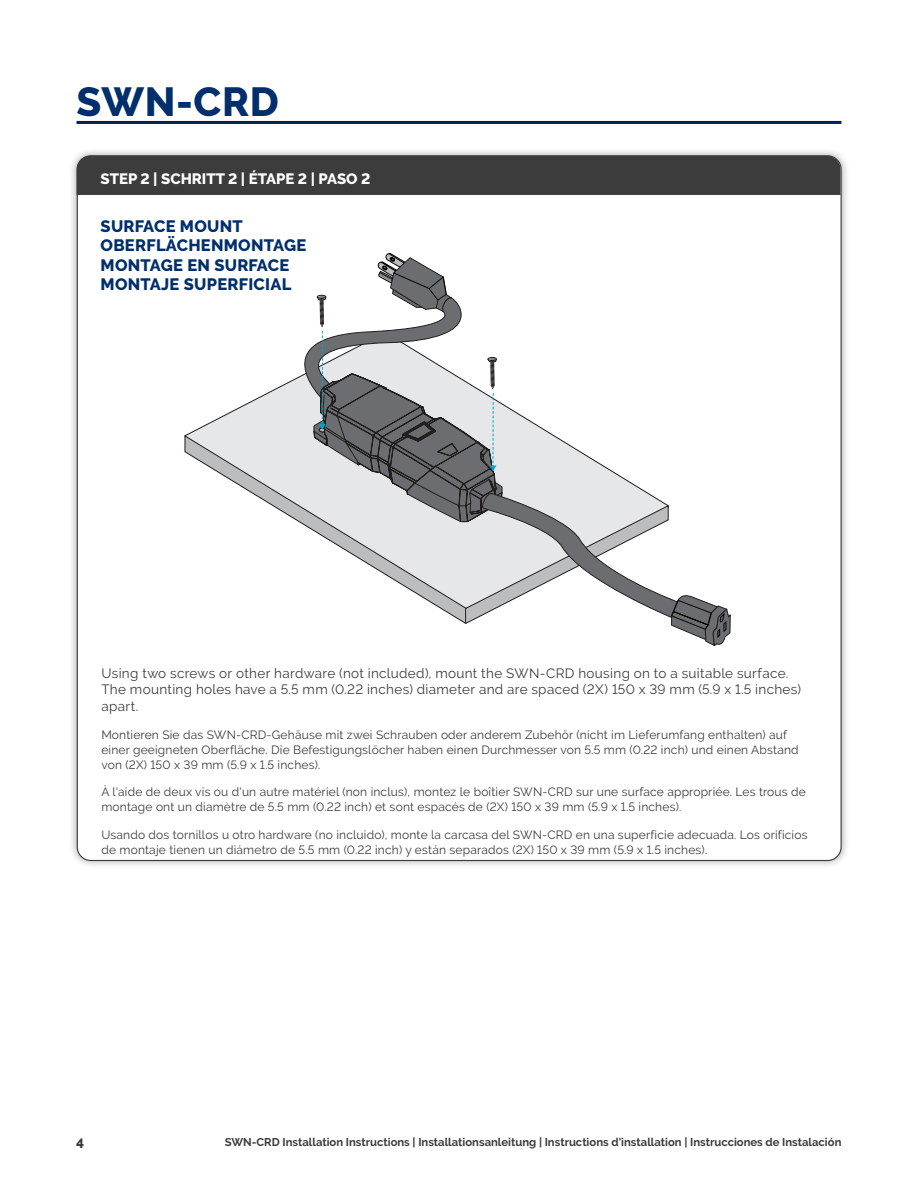
<style>
.page{position:relative;width:918px;height:1188px;background:#fff}
.page>*{position:absolute;margin:0;border:0;box-sizing:border-box;transform-origin:0 0}
.t1{font:800 40.5px "Raleway";letter-spacing:.015em;color:#002f6b}
.t2{font:800 16.5px/19.5px "Raleway";letter-spacing:.015em;color:#002f6b}
.t3{font:800 15px "Raleway";color:#fff}
.Installation_Copy_Spacing{font:13.5px/16.5px "Raleway";letter-spacing:.025em;color:#3c3c3c}
.t4{font:800 13.5px "Raleway";color:#3c3c3c}
.t5{font:12px/15px "Raleway";letter-spacing:.015em;color:#3c3c3c}
.t6{font:700 11.25px "Raleway";color:#3c3c3c}
</style>
<div class="page">
<hr style="left:77px;top:121px;width:764px;height:3px;background:#002252">
<div style="left:68px;top:147px;width:782px;height:722px;background:#231f20;opacity:.4"></div>
<div style="left:77px;top:156px;width:764px;height:704px;background:#fff;border-radius:14px"></div>
<svg style="left:185px;top:395px;width:77px;height:40px"></svg>
<svg style="left:185px;top:435px;width:77px;height:65px"></svg>
<svg style="left:262px;top:253px;width:469px;height:393px"></svg>
<div style="left:77px;top:156px;width:764px;height:39px;background:#3c3c3c"></div>
<h1 class="t1" style="left:77px;top:79px;width:204px">SWN-CRD</h1>
<p class="t3" style="left:101px;top:170px;width:271px">STEP 2 | SCHRITT 2 | ÉTAPE 2 | PASO 2</p>
<p class="t2" style="left:101px;top:216px;width:207px">SURFACE MOUNT<br>OBERFLÄCHENMONTAGE<br>MONTAGE EN SURFACE<br>MONTAJE SUPERFICIAL</p>
<p class="Installation_Copy_Spacing" style="left:101px;top:665px;width:701px">Using two screws or other hardware (not included), mount the SWN-CRD housing on to a suitable surface.<br>The mounting holes have a 5.5 mm (0.22 inches) diameter and are spaced (2X) 150 x 39 mm (5.9 x 1.5 inches) apart.</p>
<p class="t5" style="left:101px;top:727px;width:699px">Montieren Sie das SWN-CRD-Gehäuse mit zwei Schrauben oder anderem Zubehör (nicht im Lieferumfang enthalten) auf einer geeigneten Oberfläche. Die Befestigungslöcher haben einen Durchmesser von 5.5 mm (0.22 inch) und einen Abstand von (2X) 150 x 39 mm (5.9 x 1.5 inches).</p>
<p class="t5" style="left:101px;top:785px;width:706px">À l'aide de deux vis ou d'un autre matériel (non inclus), montez le boîtier SWN-CRD sur une surface appropriée. Les trous de montage ont un diamètre de 5.5 mm (0.22 inch) et sont espacés de (2X) 150 x 39 mm (5.9 x 1.5 inches).</p>
<p class="t5" style="left:101px;top:827px;width:708px">Usando dos tornillos u otro hardware (no incluido), monte la carcasa del SWN-CRD en una superficie adecuada. Los orificios de montaje tienen un diámetro de 5.5 mm (0.22 inch) y están separados (2X) 150 x 39 mm (5.9 x 1.5 inches).</p>
<p class="t4" style="left:76px;top:1135px;width:9px">4</p>
<p class="t6" style="left:225px;top:1135px;width:618px">SWN-CRD Installation Instructions | Installationsanleitung | Instructions d'installation | Instrucciones de Instalación</p>
</div>
